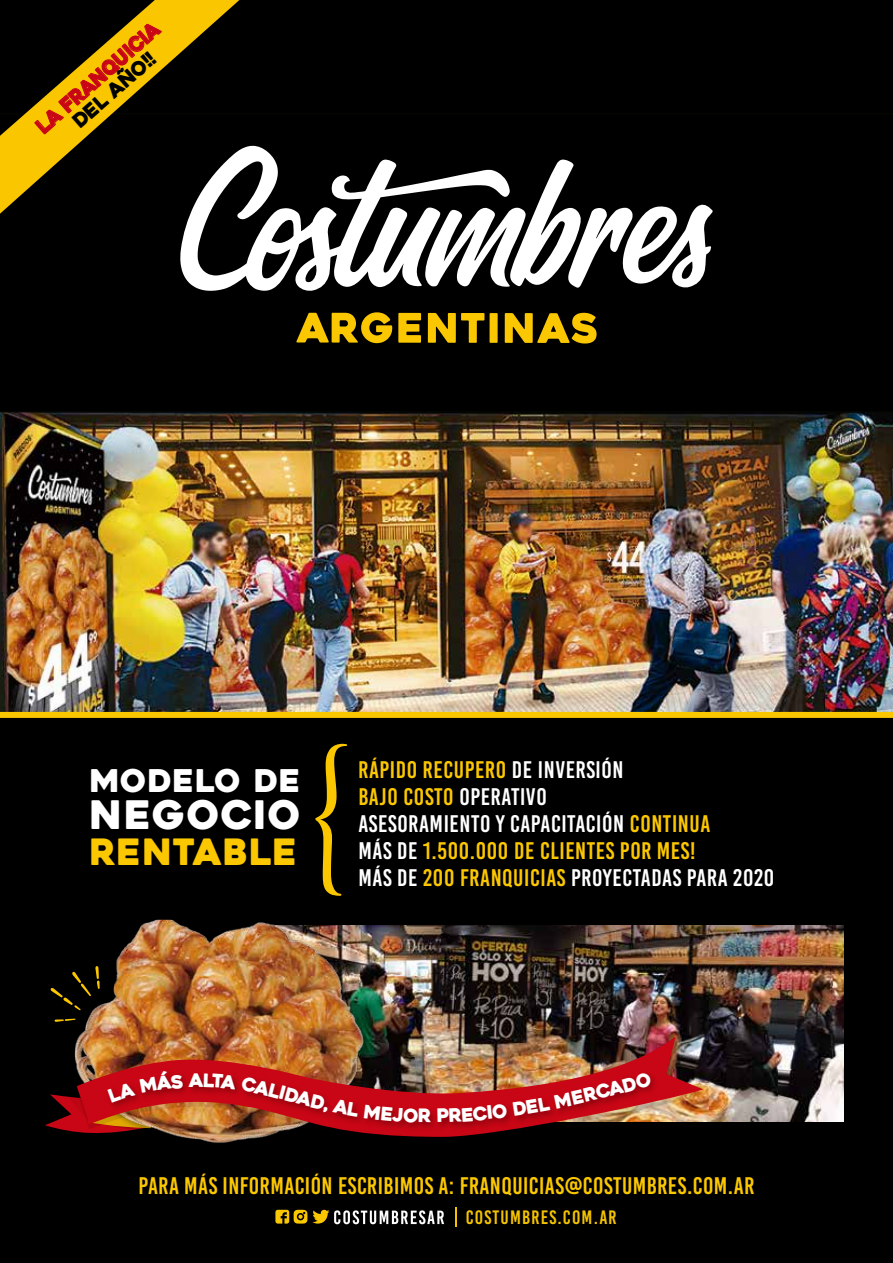
<style>
.page{position:relative;width:893px;height:1263px;background:#000}
.page>*{position:absolute;margin:0;border:0;box-sizing:border-box;transform-origin:0 0}
.t1{font:39.15px "Heavitas";letter-spacing:.03em;color:#fff}
.t2{font:36.15px "Heavitas";letter-spacing:.03em;color:#fbc700}
.t3{font:31.2px "Heavitas";color:#fff}
.t4{font:24px/27px "Bebas Kai";letter-spacing:.025em;color:#fff}
.t5{font:24px "Bebas Kai";letter-spacing:.02em;color:#fbc700}
.t6{font:20.55px "Heavitas";color:#c90615;scale:.91 1}
.t7{font:19.65px "Heavitas";color:#010300}
.t8{font:19.35px "Bebas Kai";letter-spacing:.06em;color:#f4c300}
.s1{color:#fbc700}
</style>
<div class="page">
<svg style="left:315px;top:744px;width:32px;height:152px;background:#433500"></svg>
<img style="left:367px;top:926px;width:476px;height:196px">
<div style="left:75px;top:913px;width:292px;height:244px;background:#000"></div>
<img style="left:75px;top:920px;width:292px;height:232px">
<svg style="left:75px;top:1037px;width:628px;height:105px;background:#0b0907"></svg>
<img style="left:77px;top:1037px;width:626px;height:100px">
<img style="left:95px;top:1063px;width:584px;height:76px">
<svg style="left:55px;top:1019px;width:20px;height:3px"></svg>
<svg style="left:51px;top:966px;width:49px;height:44px;background:#171200"></svg>
<img style="left:0;top:412px;width:893px;height:300px">
<div style="left:0;top:712px;width:893px;height:6px;background:#fac600"></div>
<div style="left:0;top:113px;width:893px;height:299px;background:#000"></div>
<svg style="left:0;top:0;width:263px;height:228px;background:#2d2300"></svg>
<svg style="left:35px;top:24px;width:127px;height:110px;background:#8a6501"></svg>
<svg style="left:296px;top:312px;width:96px;height:31px;background:#907200"></svg>
<svg style="left:398px;top:313px;width:23px;height:30px"></svg>
<svg style="left:428px;top:313px;width:56px;height:30px;background:#927300"></svg>
<svg style="left:490px;top:313px;width:8px;height:30px"></svg>
<svg style="left:505px;top:313px;width:92px;height:30px;background:#987900"></svg>
<svg style="left:180px;top:146px;width:330px;height:150px;fill:#000"></svg>
<svg style="left:424px;top:160px;width:290px;height:128px"></svg>
<svg style="left:275px;top:1210px;width:169px;height:14px"></svg>
<hr style="left:455px;top:1207px;width:2px;height:20px;background:#f4c300">
<img style="left:45px;top:1062px;width:138px;height:75px">
<img style="left:189px;top:1073px;width:242px;height:49px">
<img style="left:437px;top:1072px;width:215px;height:50px">
<p class="t6" style="left:31px;top:119px;width:173px;rotate:-41deg">LA FRANQUICIA</p>
<p class="t7" style="left:67px;top:115px;width:105px;rotate:-41deg">DEL AÑO!!</p>
<h3 class="t3" style="left:90px;top:761px;width:212px">MODELO DE</h3>
<h1 class="t1" style="left:90px;top:790px;width:213px">NEGOCIO</h1>
<h2 class="t2" style="left:90px;top:830px;width:209px">RENTABLE</h2>
<p class="t4" style="left:358px;top:756px;width:417px"><span class="s1">RÁPIDO RECUPERO</span> DE INVERSIÓN<br><span class="s1">BAJO COSTO</span> OPERATIVO<br>ASESORAMIENTO Y CAPACITACIÓN <span class="s1">CONTINUA<br></span>MÁS DE <span class="s1">1.500.000 DE CLIENTES POR MES!<br></span>MÁS DE <span class="s1">200 FRANQUICIAS</span> PROYECTADAS PARA 2020</p>
<p class="t5" style="left:139px;top:1173px;width:617px">PARA MÁS INFORMACIÓN ESCRIBIMOS A: FRANQUICIAS@COSTUMBRES.COM.AR</p>
<p class="t8" style="left:466px;top:1207px;width:152px">COSTUMBRES.COM.AR</p>
</div>
